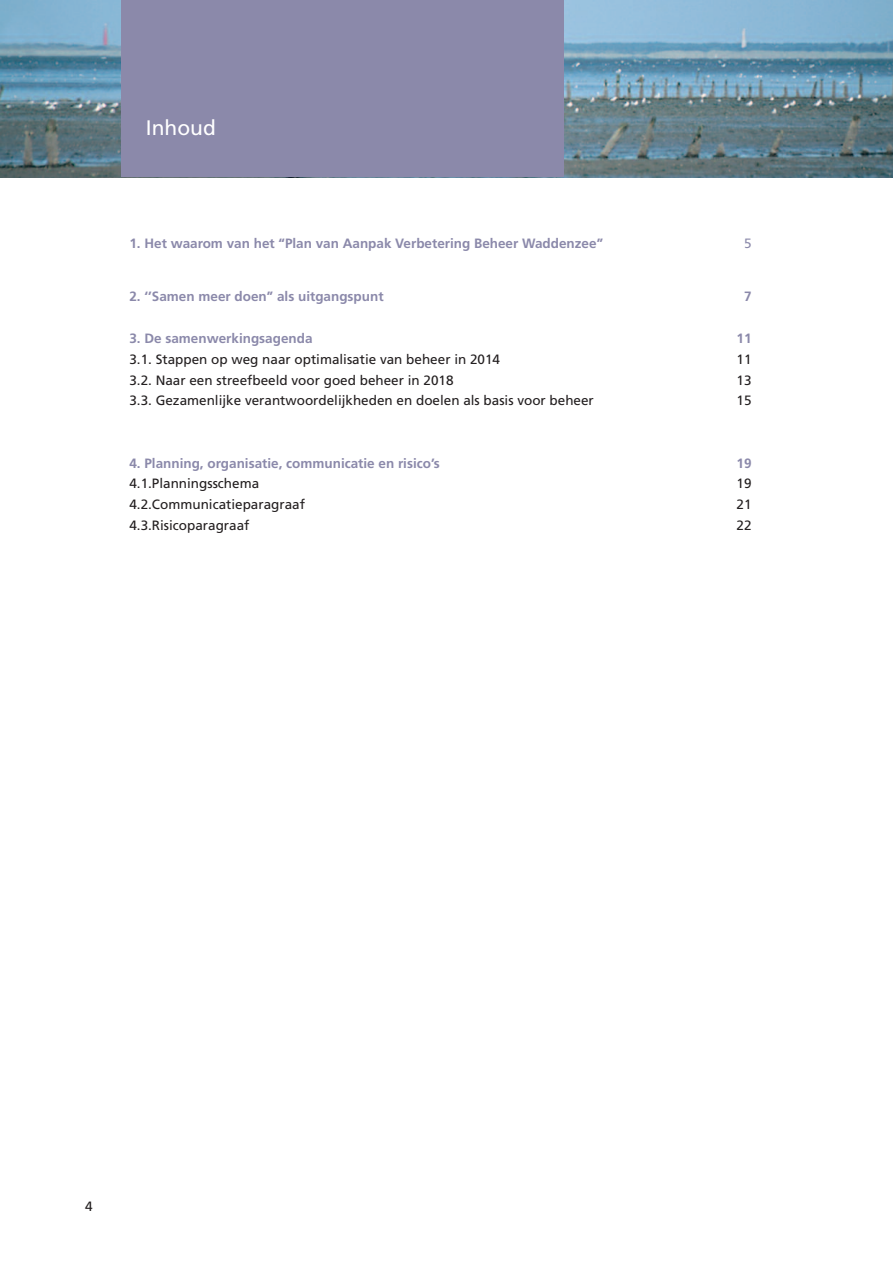
<style>
.page{position:relative;width:893px;height:1263px;background:#fff}
.page>*{position:absolute;margin:0;border:0;box-sizing:border-box;transform-origin:0 0}
.t1{font:21px "Frutiger LT Std";color:#fff}
.t2{font:13.5px "Frutiger LT Std";color:#231f20}
.t3{font:700 13.5px "Frutiger LT Std";color:#8b89aa}
.t4{font:13.5px "Frutiger LT Std";color:#8b89aa}
</style>
<div class="page">
<img style="left:0;top:0;width:893px;height:177px">
<div style="left:122px;top:0;width:442px;height:177px;background:#8b89aa"></div>
<h1 class="t1" style="left:146px;top:119px;width:71px">Inhoud</h1>
<p class="t3" style="left:129px;top:237px;width:475px">1. Het waarom van het “Plan van Aanpak Verbetering Beheer Waddenzee”</p>
<p class="t4" style="left:744px;top:237px;width:9px">5</p>
<p class="t3" style="left:129px;top:291px;width:256px">2. ‘’Samen meer doen’’ als uitgangspunt</p>
<p class="t3" style="left:744px;top:291px;width:9px">7</p>
<p class="t3" style="left:129px;top:333px;width:185px">3. De samenwerkingsagenda</p>
<p class="t3" style="left:736px;top:333px;width:17px">11</p>
<p class="t2" style="left:129px;top:354px;width:372px">3.1. Stappen op weg naar optimalisatie van beheer in 2014</p>
<p class="t2" style="left:736px;top:354px;width:17px">11</p>
<p class="t2" style="left:129px;top:375px;width:326px">3.2. Naar een streefbeeld voor goed beheer in 2018</p>
<p class="t2" style="left:736px;top:375px;width:17px">13</p>
<p class="t2" style="left:129px;top:395px;width:466px">3.3. Gezamenlijke verantwoordelijkheden en doelen als basis voor beheer</p>
<p class="t2" style="left:736px;top:395px;width:17px">15</p>
<p class="t3" style="left:129px;top:457px;width:312px">4. Planning, organisatie, communicatie en risico’s</p>
<p class="t3" style="left:736px;top:457px;width:17px">19</p>
<p class="t2" style="left:129px;top:478px;width:131px">4.1.Planningsschema</p>
<p class="t2" style="left:736px;top:478px;width:17px">19</p>
<p class="t2" style="left:129px;top:499px;width:177px">4.2.Communicatieparagraaf</p>
<p class="t2" style="left:736px;top:499px;width:17px">21</p>
<p class="t2" style="left:129px;top:520px;width:122px">4.3.Risicoparagraaf</p>
<p class="t2" style="left:736px;top:520px;width:17px">22</p>
<p class="t2" style="left:85px;top:1201px;width:9px">4</p>
</div>
